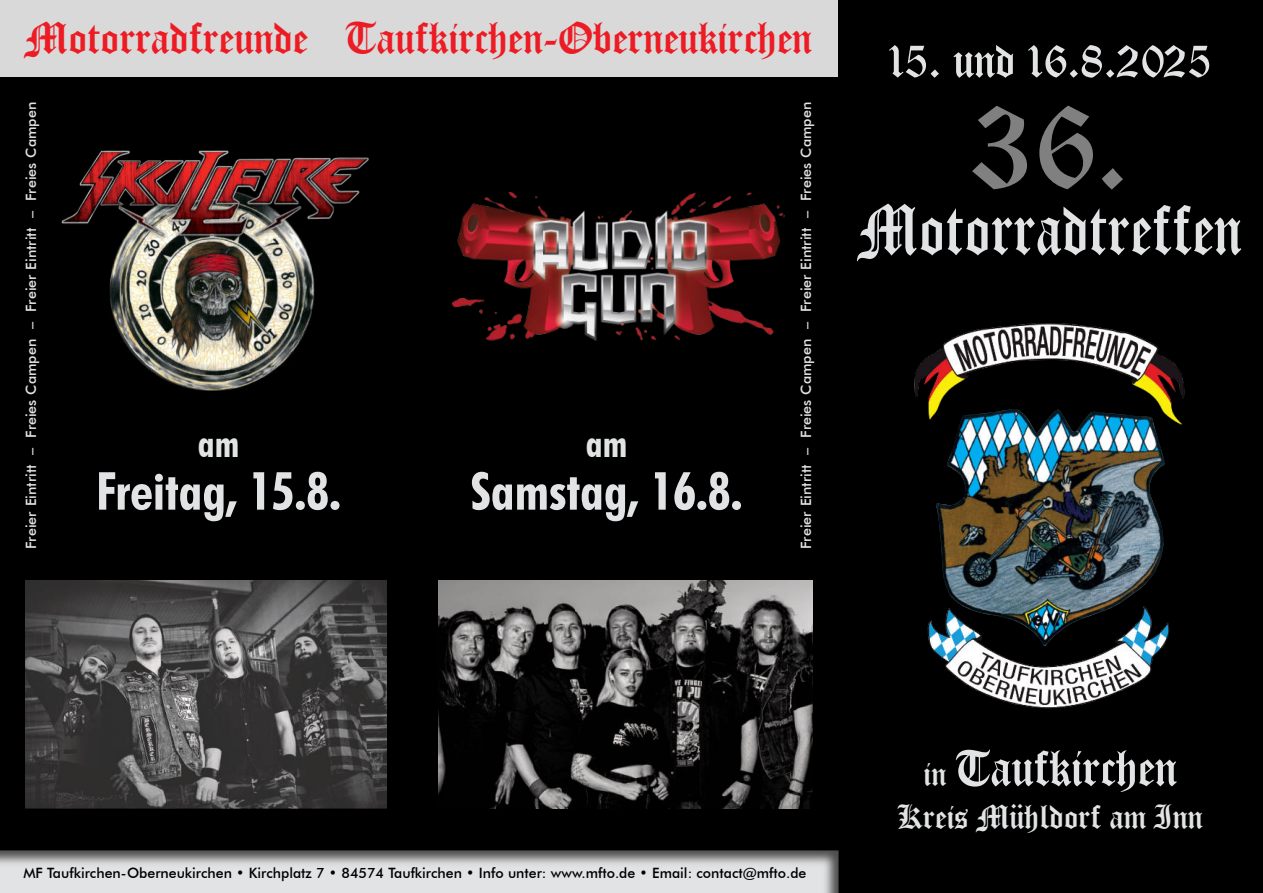
<style>
.page{position:relative;width:1263px;height:893px;background:#000}
.page>*{position:absolute;margin:0;border:0;box-sizing:border-box;transform-origin:0 0}
.t1{font:135px "Cloister Black BT";color:#808080}
.t2{font:78px "Cloister Black BT";letter-spacing:.005em;color:#e2e3e4;scale:.88 1}
.t3{font:55.5px "Cloister Black BT";color:#e2e3e4}
.t4{font:700 condensed 52.5px "Futura BT";color:#e2e3e4}
.t5{font:52.5px "Cloister Black BT";color:#e2e3e4}
.t6{font:49.5px "Cloister Black BT";color:#ed1c24}
.t7{font:37.5px "Cloister Black BT";color:#e2e3e4}
.t8{font:700 condensed 37.5px "Futura BT";color:#e2e3e4}
.t9{font:500 14.25px "Futura BT";color:#e2e3e4}
.t10{font:500 14.25px "Futura BT";color:#000}
.s1{font-size:37.5px}
</style>
<div class="page">
<img style="left:936px;top:432px;width:229px;height:174px">
<img style="left:927px;top:606px;width:243px;height:103px">
<img style="left:914px;top:323px;width:271px;height:109px">
<img style="left:0;top:850px;width:838px;height:43px">
<div style="left:0;top:0;width:838px;height:77px;background:#d9d9d9"></div>
<img style="left:26px;top:581px;width:361px;height:227px">
<img style="left:75px;top:166px;width:270px;height:251px;border-radius:50%">
<img style="left:61px;top:150px;width:308px;height:91px">
<img style="left:452px;top:192px;width:332px;height:148px">
<img style="left:438px;top:581px;width:374px;height:227px">
<h3 class="t6" style="left:26px;top:16px;width:788px">Motorradfreunde Taufkirchen-Oberneukirchen</h3>
<p class="t9" style="left:25px;top:549px;width:448px;rotate:-90deg">Freier Eintritt – Freies Campen – Freier Eintritt – Freies Campen</p>
<p class="t9" style="left:800px;top:549px;width:448px;rotate:-90deg">Freier Eintritt – Freies Campen – Freier Eintritt – Freies Campen</p>
<h3 class="t8" style="left:198px;top:429px;width:43px">am</h3>
<h3 class="t4" style="left:96px;top:470px;width:246px">Freitag, 15.8.</h3>
<h3 class="t8" style="left:586px;top:429px;width:43px">am</h3>
<h3 class="t4" style="left:471px;top:470px;width:273px">Samstag, 16.8.</h3>
<h3 class="t5" style="left:888px;top:37px;width:325px">15. und 16.8.2025</h3>
<h1 class="t1" style="left:972px;top:85px;width:158px">36.</h1>
<h2 class="t2" style="left:859px;top:195px;width:436px">Motorradtreffen</h2>
<p class="t10" style="left:23px;top:867px;width:784px">MF Taufkirchen-Oberneukirchen • Kirchplatz 7 • 84574 Taufkirchen • Info unter: www.mfto.de • Email: contact@mfto.de</p>
<h3 class="t3" style="left:923px;top:743px;width:255px"><span class="s1">in</span> Taufkirchen</h3>
<h3 class="t7" style="left:898px;top:801px;width:307px">Kreis Mühldorf am Inn</h3>
</div>
